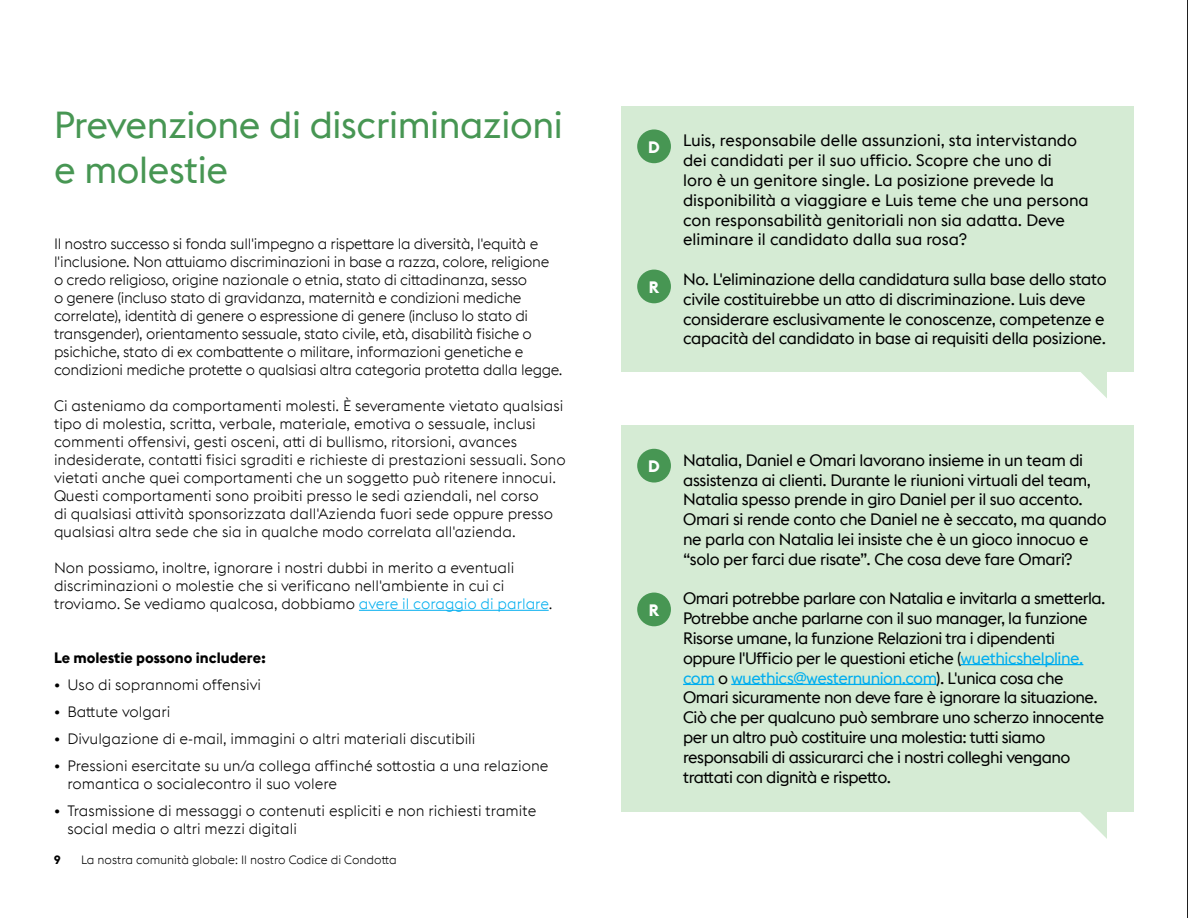
<style>
.page{position:relative;width:1188px;height:918px;background:#fff}
.page>*{position:absolute;margin:0;border:0;box-sizing:border-box;transform-origin:0 0}
.t1{font:37.5px/45px "Euclid WU";letter-spacing:-.01em;color:#479653}
.t2{font:16.5px/19.8px "Euclid WU";letter-spacing:-.02em;color:#000}
.t3{font:16.5px/19.8px "Euclid WU";color:#000}
.t4{font:16.5px "Euclid WU Bold";color:#fff}
.t5{font:15px/18px "Euclid WU Light";color:#000}
.t6{font:15px/18px "Euclid WU Light";letter-spacing:-.02em;color:#000}
.t7{font:15px "Euclid WU Bold";color:#000}
.t8{font:12px "Euclid WU Light";color:#000}
.t9{font:12px "Euclid WU Bold";color:#000}
.s1{color:#00aeef}
</style>
<div class="page">
<div style="left:621px;top:106px;width:513px;height:265px;background:#d5ebd4"></div>
<div style="left:621px;top:425px;width:513px;height:387px;background:#d5ebd4"></div>
<hr style="left:961px;top:664px;width:122px;height:1px;background:#00aeef">
<hr style="left:683px;top:684px;width:31px;height:1px;background:#00aeef">
<hr style="left:731px;top:684px;width:206px;height:1px;background:#00aeef">
<hr style="left:359px;top:610px;width:190px;height:1px;background:#00aeef">
<div style="left:637px;top:129px;width:34px;height:34px;background:#479653;border-radius:50%"></div>
<div style="left:637px;top:449px;width:34px;height:34px;background:#479653;border-radius:50%"></div>
<div style="left:637px;top:270px;width:34px;height:33px;background:#479653;border-radius:50%"></div>
<div style="left:637px;top:593px;width:34px;height:33px;background:#479653;border-radius:50%"></div>
<svg style="left:1080px;top:371px;width:27px;height:27px"></svg>
<svg style="left:1080px;top:812px;width:27px;height:27px"></svg>
<hr style="left:1187px;top:0;width:1px;height:918px;background:#000">
<h1 class="t1" style="left:54px;top:102px;width:510px">Prevenzione di discriminazioni e molestie</h1>
<p class="t6" style="left:54px;top:235px;width:510px">Il nostro successo si fonda sull'impegno a rispettare la diversità, l'equità e l'inclusione. Non attuiamo discriminazioni in base a razza, colore, religione<br>o credo religioso, origine nazionale o etnia, stato di cittadinanza, sesso<br>o genere (incluso stato di gravidanza, maternità e condizioni mediche correlate), identità di genere o espressione di genere (incluso lo stato di transgender), orientamento sessuale, stato civile, età, disabilità fisiche o psichiche, stato di ex combattente o militare, informazioni genetiche e condizioni mediche protette o qualsiasi altra categoria protetta dalla legge.</p>
<p class="t5" style="left:54px;top:397px;width:513px">Ci asteniamo da comportamenti molesti. È severamente vietato qualsiasi tipo di molestia, scritta, verbale, materiale, emotiva o sessuale, inclusi commenti offensivi, gesti osceni, atti di bullismo, ritorsioni, avances indesiderate, contatti fisici sgraditi e richieste di prestazioni sessuali. Sono vietati anche quei comportamenti che un soggetto può ritenere innocui.<br>Questi comportamenti sono proibiti presso le sedi aziendali, nel corso<br>di qualsiasi attività sponsorizzata dall'Azienda fuori sede oppure presso qualsiasi altra sede che sia in qualche modo correlata all'azienda.</p>
<p class="t5" style="left:54px;top:559px;width:500px">Non possiamo, inoltre, ignorare i nostri dubbi in merito a eventuali discriminazioni o molestie che si verificano nell'ambiente in cui ci troviamo. Se vediamo qualcosa, dobbiamo <span class="s1">avere il coraggio di parlare</span>.</p>
<p class="t7" style="left:54px;top:648px;width:214px">Le molestie possono includere:</p>
<p class="t5" style="left:54px;top:676px;width:209px">• Uso di soprannomi offensivi</p>
<p class="t5" style="left:54px;top:703px;width:118px">• Battute volgari</p>
<p class="t5" style="left:54px;top:730px;width:423px">• Divulgazione di e-mail, immagini o altri materiali discutibili</p>
<p class="t5" style="left:68px;top:757px;width:483px;text-indent:-14px">• Pressioni esercitate su un/a collega affinché sottostia a una relazione romantica o socialecontro il suo volere</p>
<p class="t5" style="left:68px;top:802px;width:470px;text-indent:-14px">• Trasmissione di messaggi o contenuti espliciti e non richiesti tramite social media o altri mezzi digitali</p>
<p class="t9" style="left:54px;top:852px;width:8px">9</p>
<p class="t8" style="left:81px;top:853px;width:317px">La nostra comunità globale: Il nostro Codice di Condotta</p>
<p class="t4" style="left:648px;top:137px;width:13px">D</p>
<p class="t4" style="left:649px;top:277px;width:12px">R</p>
<p class="t3" style="left:683px;top:131px;width:407px">Luis, responsabile delle assunzioni, sta intervistando dei candidati per il suo ufficio. Scopre che uno di<br>loro è un genitore single. La posizione prevede la disponibilità a viaggiare e Luis teme che una persona con responsabilità genitoriali non sia adatta. Deve eliminare il candidato dalla sua rosa?</p>
<p class="t2" style="left:683px;top:269px;width:425px">No. L'eliminazione della candidatura sulla base dello stato civile costituirebbe un atto di discriminazione. Luis deve considerare esclusivamente le conoscenze, competenze e capacità del candidato in base ai requisiti della posizione.</p>
<p class="t4" style="left:648px;top:456px;width:13px">D</p>
<p class="t4" style="left:649px;top:600px;width:12px">R</p>
<p class="t2" style="left:683px;top:450px;width:425px">Natalia, Daniel e Omari lavorano insieme in un team di assistenza ai clienti. Durante le riunioni virtuali del team, Natalia spesso prende in giro Daniel per il suo accento.<br>Omari si rende conto che Daniel ne è seccato, ma quando ne parla con Natalia lei insiste che è un gioco innocuo e “solo per farci due risate”. Che cosa deve fare Omari?</p>
<p class="t2" style="left:683px;top:589px;width:424px">Omari potrebbe parlare con Natalia e invitarla a smetterla.<br>Potrebbe anche parlarne con il suo manager, la funzione Risorse umane, la funzione Relazioni tra i dipendenti oppure l'Ufficio per le questioni etiche (<span class="s1">wuethicshelpline. com</span> o <span class="s1">wuethics@westernunion.com</span>). L'unica cosa che Omari sicuramente non deve fare è ignorare la situazione.<br>Ciò che per qualcuno può sembrare uno scherzo innocente per un altro può costituire una molestia: tutti siamo responsabili di assicurarci che i nostri colleghi vengano trattati con dignità e rispetto.</p>
</div>
